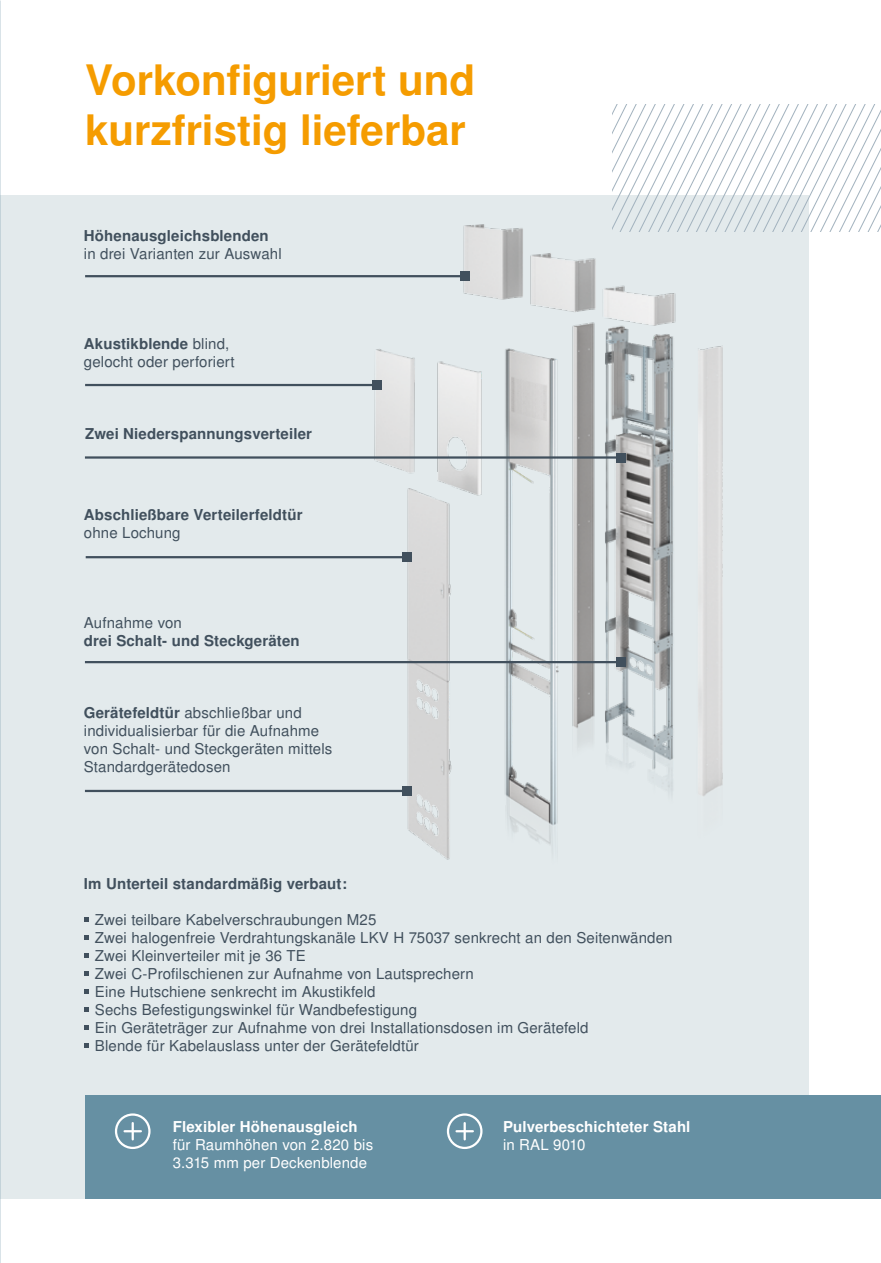
<style>
.page{position:relative;width:881px;height:1263px;background:#fff}
.page>*{position:absolute;margin:0;border:0;box-sizing:border-box;transform-origin:0 0}
.t1{font:700 42px/50.4px "Nimbus San LOT";color:#f59c00}
.t2{font:15px/18px "Nimbus San LOT";letter-spacing:.01em;color:#41505d}
.t3{font:700 15px "Nimbus San LOT";letter-spacing:.01em;color:#41505d}
.t4{font:15px/18px "Nimbus San LOT";letter-spacing:.01em;color:#fff}
.t5{font:700 15px "Nimbus San LOT";letter-spacing:.01em;color:#fff}
.s1{font-weight:700}
</style>
<div class="page">
<div style="left:0;top:196px;width:808px;height:1003px;background:#e3eaec"></div>
<svg style="left:612px;top:104px;width:268px;height:105px"></svg>
<svg style="left:84px;top:917px;width:4px;height:5px"></svg>
<svg style="left:84px;top:935px;width:4px;height:5px"></svg>
<svg style="left:84px;top:953px;width:4px;height:5px"></svg>
<svg style="left:84px;top:971px;width:4px;height:5px"></svg>
<svg style="left:84px;top:989px;width:4px;height:5px"></svg>
<svg style="left:84px;top:1007px;width:4px;height:5px"></svg>
<svg style="left:84px;top:1025px;width:4px;height:5px"></svg>
<svg style="left:84px;top:1043px;width:4px;height:5px"></svg>
<div style="left:85px;top:1096px;width:795px;height:103px;background:#6690a3"></div>
<div style="left:115px;top:1113px;width:35px;height:36px;border:2px solid #fff;border-radius:50%"></div>
<hr style="left:131px;top:1123px;width:3px;height:16px;background:#fff">
<svg style="left:124px;top:1130px;width:17px;height:2px"></svg>
<div style="left:446px;top:1113px;width:36px;height:36px;border:2px solid #fff;border-radius:50%"></div>
<svg style="left:456px;top:1123px;width:16px;height:16px"></svg>
<img style="left:287px;top:209px;width:593px;height:671px">
<hr style="left:85px;top:456px;width:536px;height:3px;background:#41505d">
<div style="left:616px;top:453px;width:9px;height:9px;background:#41505d"></div>
<hr style="left:86px;top:556px;width:321px;height:2px;background:#41505d">
<div style="left:402px;top:553px;width:9px;height:9px;background:#41505d"></div>
<hr style="left:85px;top:384px;width:292px;height:2px;background:#41505d">
<div style="left:373px;top:380px;width:9px;height:9px;background:#41505d"></div>
<hr style="left:85px;top:275px;width:380px;height:2px;background:#41505d">
<div style="left:460px;top:272px;width:9px;height:9px;background:#41505d"></div>
<hr style="left:85px;top:661px;width:536px;height:2px;background:#41505d">
<div style="left:616px;top:658px;width:9px;height:9px;background:#41505d"></div>
<hr style="left:85px;top:790px;width:322px;height:2px;background:#41505d">
<div style="left:402px;top:786px;width:9px;height:9px;background:#41505d"></div>
<h1 class="t1" style="left:85px;top:57px;width:391px">Vorkonfiguriert und kurzfristig lieferbar</h1>
<p class="t3" style="left:84px;top:226px;width:186px">Höhenausgleichsblenden</p>
<p class="t2" style="left:84px;top:245px;width:199px">in drei Varianten zur Auswahl</p>
<p class="t2" style="left:84px;top:335px;width:152px"><span class="s1">Akustikblende</span> blind, gelocht oder perforiert</p>
<p class="t3" style="left:85px;top:424px;width:228px">Zwei Niederspannungsverteiler</p>
<p class="t3" style="left:84px;top:505px;width:220px">Abschließbare Verteilerfeldtür</p>
<p class="t2" style="left:84px;top:524px;width:98px">ohne Lochung</p>
<p class="t2" style="left:84px;top:614px;width:99px">Aufnahme von</p>
<p class="t3" style="left:84px;top:631px;width:217px">drei Schalt- und Steckgeräten</p>
<p class="t2" style="left:84px;top:704px;width:250px"><span class="s1">Gerätefeldtür</span> abschließbar und individualisierbar für die Aufnahme von Schalt- und Steckgeräten mittels<br>Standardgerätedosen</p>
<p class="t3" style="left:84px;top:874px;width:264px">Im Unterteil standardmäßig verbaut:</p>
<p class="t2" style="left:95px;top:911px;width:579px">Zwei teilbare Kabelverschraubungen M25<br>Zwei halogenfreie Verdrahtungskanäle LKV H 75037 senkrecht an den Seitenwänden Zwei Kleinverteiler mit je 36 TE<br>Zwei C-Profilschienen zur Aufnahme von Lautsprechern<br>Eine Hutschiene senkrecht im Akustikfeld<br>Sechs Befestigungswinkel für Wandbefestigung<br>Ein Geräteträger zur Aufnahme von drei Installationsdosen im Gerätefeld<br>Blende für Kabelauslass unter der Gerätefeldtür</p>
<p class="t5" style="left:173px;top:1117px;width:186px">Flexibler Höhenausgleich</p>
<p class="t4" style="left:173px;top:1136px;width:202px">für Raumhöhen von 2.820 bis<br>3.315 mm per Deckenblende</p>
<p class="t5" style="left:503px;top:1117px;width:189px">Pulverbeschichteter Stahl</p>
<p class="t4" style="left:503px;top:1136px;width:84px">in RAL 9010</p>
</div>
